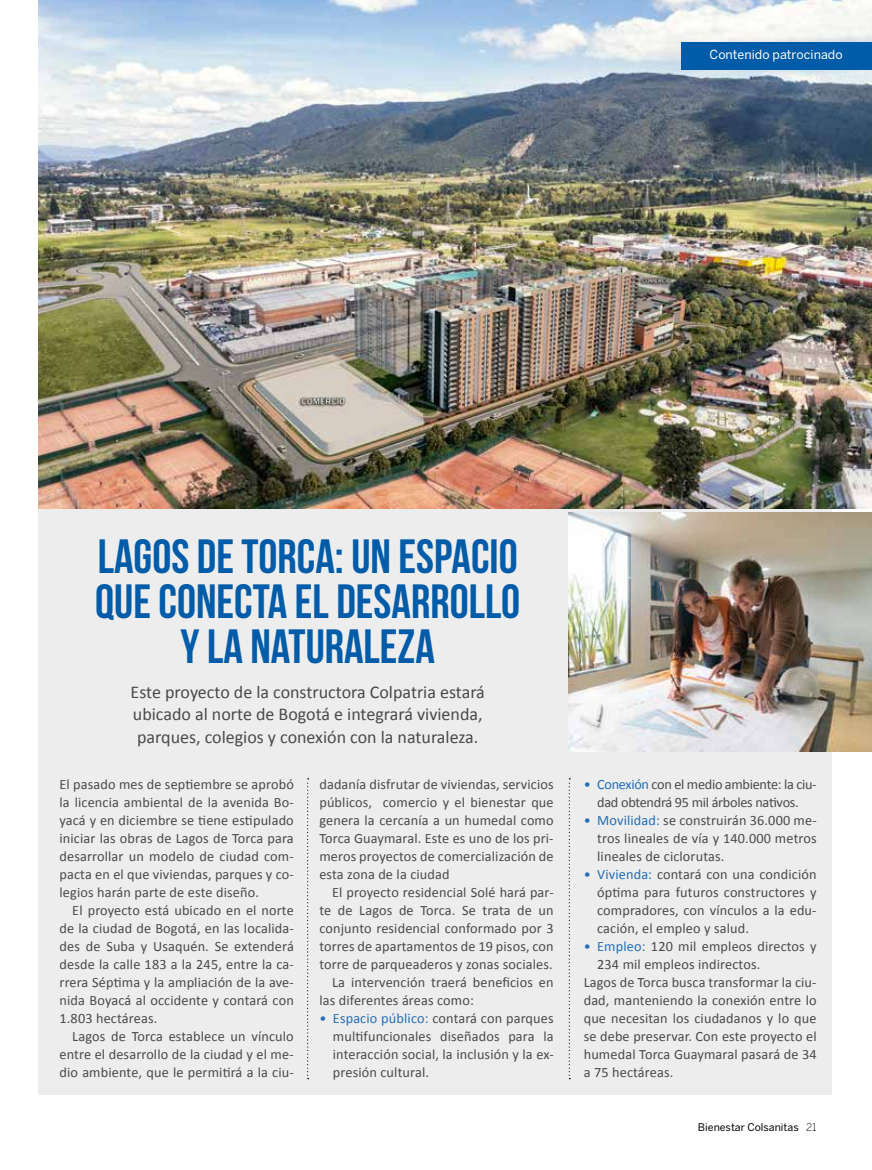
<style>
.page{position:relative;width:872px;height:1170px;background:#fff}
.page>*{position:absolute;margin:0;border:0;box-sizing:border-box;transform-origin:0 0}
.t1{font:700 48px/45px "Bebas Neue";color:#005ba8;text-align:center}
.t2{font:18px/22.5px "Calibri";color:#4a4a49}
.t3{font:14.25px/18px "Calibri";letter-spacing:.01em;color:#4a4a49;text-align:justify}
.t4{font:14.25px/18px "Calibri";letter-spacing:-.02em;color:#4a4a49;text-align:center}
.t5{font:12.45px "Benton Sans";color:#fff}
.t6{font:10.5px "Benton Sans";color:#000}
.s1{color:#236eb6}
.s2{font-weight:300}
</style>
<div class="page">
<div style="left:38px;top:0;width:793px;height:1093px;background:#ededed"></div>
<img style="left:38px;top:0;width:834px;height:508px">
<svg style="left:307px;top:778px;width:2px;height:301px"></svg>
<svg style="left:568px;top:778px;width:2px;height:301px"></svg>
<div style="left:681px;top:42px;width:191px;height:28px;background:#005ba8"></div>
<img style="left:568px;top:512px;width:304px;height:239px">
<p class="t5" style="left:709px;top:47px;width:134px">Contenido patrocinado</p>
<h1 class="t1" style="left:95px;top:533px;width:426px">LAGOS DE TORCA: UN ESPACIO<br>QUE CONECTA EL DESARROLLO<br>Y LA NATURALEZA</h1>
<p class="t2" style="left:131px;top:680px;width:356px">Este proyecto de la constructora Colpatria estará ubicado al norte de Bogotá e integrará vivienda, parques, colegios y conexión con la naturaleza.</p>
<p class="t3" style="left:60px;top:774px;width:236px">El pasado mes de septiembre se aprobó la licencia ambiental de la avenida Bo&shy;yacá y en diciembre se tiene estipulado iniciar las obras de Lagos de Torca para desarrollar un modelo de ciudad com&shy;pacta en el que viviendas, parques y co&shy;legios harán parte de este diseño.</p>
<p class="t3" style="left:60px;top:900px;width:236px;text-indent:13px">El proyecto está ubicado en el norte de la ciudad de Bogotá, en las localida&shy;des de Suba y Usaquén. Se extenderá desde la calle 183 a la 245, entre la ca&shy;rrera Séptima y la ampliación de la ave&shy;nida Boyacá al occidente y contará con 1.803 hectáreas.</p>
<p class="t3" style="left:60px;top:1026px;width:236px;text-indent:13px">Lagos de Torca establece un vínculo entre el desarrollo de la ciudad y el me&shy;dio ambiente, que le permitirá a la ciu-</p>
<p class="t3" style="left:319px;top:774px;width:236px">dadanía disfrutar de viviendas, servicios públicos, comercio y el bienestar que genera la cercanía a un humedal como Torca Guaymaral. Este es uno de los pri&shy;meros proyectos de comercialización de esta zona de la ciudad</p>
<p class="t3" style="left:332px;top:882px;width:223px">El proyecto residencial Solé hará par-</p>
<p class="t3" style="left:319px;top:900px;width:236px">te de Lagos de Torca. Se trata de un</p>
<p class="t3" style="left:319px;top:918px;width:236px">conjunto residencial conformado por 3</p>
<p class="t3" style="left:319px;top:936px;width:236px">torres de apartamentos de 19 pisos, con</p>
<p class="t3" style="left:319px;top:954px;width:235px">torre de parqueaderos y zonas sociales.</p>
<p class="t3" style="left:332px;top:972px;width:223px">La intervención traerá beneficios en</p>
<p class="t3" style="left:319px;top:990px;width:156px">las diferentes áreas como:</p>
<p class="t3" style="left:333px;top:1008px;width:222px;text-indent:-13px"><span class="s1">• Espacio público:</span> contará con parques multifuncionales diseñados para la interacción social, la inclusión y la ex&shy;presión cultural.</p>
<p class="t4" style="left:584px;top:774px;width:234px"><span class="s1">• Conexión</span> con el medio ambiente: la ciu&shy;dad obtendrá 95 mil árboles nativos.</p>
<p class="t3" style="left:597px;top:810px;width:221px;text-indent:-13px"><span class="s1">• Movilidad:</span> se construirán 36.000 me&shy;tros lineales de vía y 140.000 metros lineales de ciclorutas.</p>
<p class="t3" style="left:597px;top:864px;width:221px;text-indent:-13px"><span class="s1">• Vivienda:</span> contará con una condición óptima para futuros constructores y compradores, con vínculos a la edu&shy;cación, el empleo y salud.</p>
<p class="t3" style="left:584px;top:936px;width:234px"><span class="s1">• Empleo:</span> 120 mil empleos directos y</p>
<p class="t3" style="left:597px;top:954px;width:165px">234 mil empleos indirectos.</p>
<p class="t3" style="left:584px;top:972px;width:234px">Lagos de Torca busca transformar la ciu-</p>
<p class="t3" style="left:584px;top:990px;width:234px">dad, manteniendo la conexión entre lo</p>
<p class="t3" style="left:584px;top:1008px;width:234px">que necesitan los ciudadanos y lo que</p>
<p class="t3" style="left:584px;top:1026px;width:234px">se debe preservar. Con este proyecto el</p>
<p class="t3" style="left:584px;top:1044px;width:234px">humedal Torca Guaymaral pasará de 34</p>
<p class="t3" style="left:584px;top:1062px;width:91px">a 75 hectáreas.</p>
<p class="t6" style="left:698px;top:1120px;width:120px">Bienestar Colsanitas <span class="s2">21</span></p>
</div>
